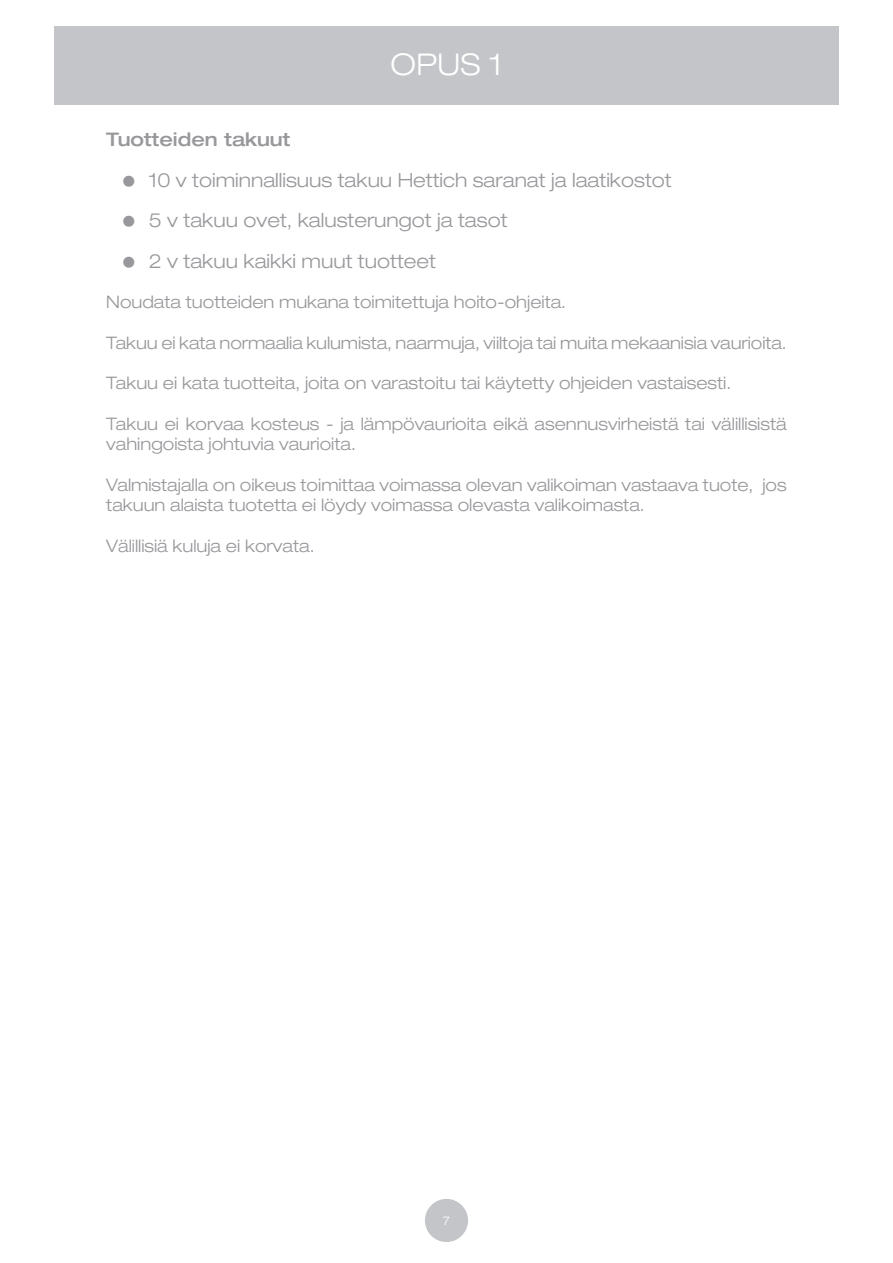
<style>
.page{position:relative;width:893px;height:1263px;background:#fff}
.page>*{position:absolute;margin:0;border:0;box-sizing:border-box;transform-origin:0 0}
.t1{font:300 expanded 30px "Helvetica Neue";color:#fff}
.t2{font:300 expanded 19.5px "Helvetica Neue";color:#98989c}
.t3{font:500 expanded 18.75px "Helvetica Neue";color:#98989c}
.t4{font:300 expanded 17.25px/20.2px "Helvetica Neue";color:#98989c}
.t5{font:300 expanded 12px "Helvetica Neue";color:#fff}
</style>
<div class="page">
<div style="left:54px;top:26px;width:785px;height:78px;background:#c3c5c8"></div>
<div style="left:424px;top:1198px;width:45px;height:45px;background:#c3c5c8;border-radius:50%"></div>
<div style="left:423px;top:1197px;width:47px;height:46px;border:2px solid #fff;border-radius:50%"></div>
<h1 class="t1" style="left:391px;top:46px;width:113px">OPUS 1</h1>
<p class="t3" style="left:106px;top:128px;width:186px">Tuotteiden takuut</p>
<p class="t2" style="left:149px;top:168px;width:524px">10 v toiminnallisuus takuu Hettich saranat ja laatikostot</p>
<p class="t2" style="left:149px;top:209px;width:360px">5 v takuu ovet, kalusterungot ja tasot</p>
<p class="t2" style="left:149px;top:249px;width:289px">2 v takuu kaikki muut tuotteet</p>
<p class="t4" style="left:106px;top:292px;width:461px">Noudata tuotteiden mukana toimitettuja hoito-ohjeita.</p>
<p class="t4" style="left:106px;top:332px;width:682px">Takuu ei kata normaalia kulumista, naarmuja, viiltoja tai muita mekaanisia vaurioita.</p>
<p class="t4" style="left:106px;top:373px;width:626px">Takuu ei kata tuotteita, joita on varastoitu tai käytetty ohjeiden vastaisesti.</p>
<p class="t4" style="left:106px;top:413px;width:682px">Takuu ei korvaa kosteus - ja lämpövaurioita eikä asennusvirheistä tai välillisistä vahingoista johtuvia vaurioita.</p>
<p class="t4" style="left:106px;top:474px;width:682px">Valmistajalla on oikeus toimittaa voimassa olevan valikoiman vastaava tuote, jos takuun alaista tuotetta ei löydy voimassa olevasta valikoimasta.</p>
<p class="t4" style="left:106px;top:535px;width:210px">Välillisiä kuluja ei korvata.</p>
<p class="t5" style="left:443px;top:1214px;width:9px">7</p>
</div>
